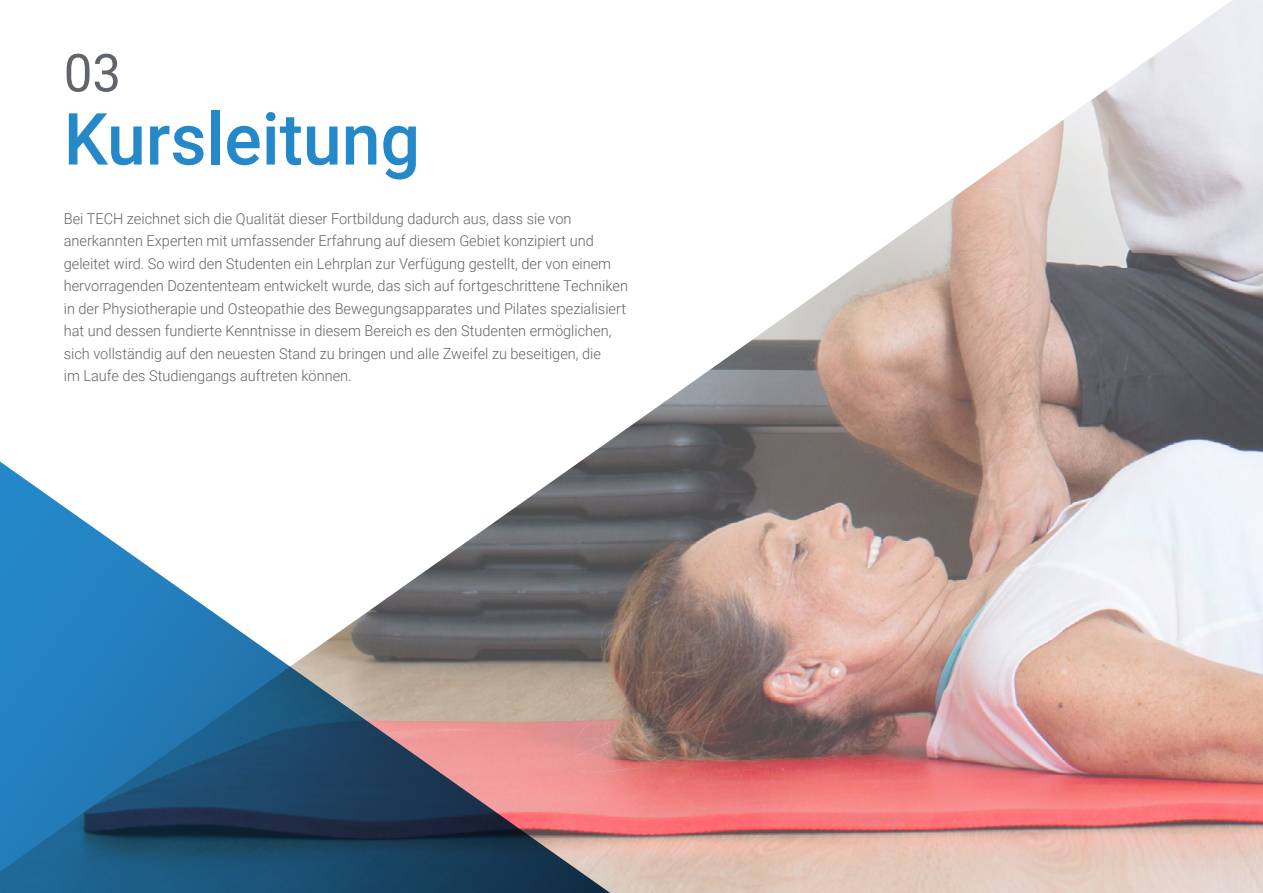
<style>
.page{position:relative;width:1263px;height:893px;background:#fff}
.page>*{position:absolute;margin:0;border:0;box-sizing:border-box;transform-origin:0 0}
.t1{font:500 72px "Roboto";color:#2488c9}
.t2{font:52.5px "Roboto";color:#61646a}
.t3{font:300 15px/22.5px "Roboto";color:#61646a}
</style>
<div class="page">
<img style="left:602px;top:0;width:661px;height:893px">
<svg style="left:0;top:446px;width:640px;height:447px"></svg>
<h2 class="t2" style="left:64px;top:36px;width:59px">03</h2>
<h1 class="t1" style="left:64px;top:89px;width:358px">Kursleitung</h1>
<p class="t3" style="left:64px;top:207px;width:566px">Bei TECH zeichnet sich die Qualität dieser Fortbildung dadurch aus, dass sie von anerkannten Experten mit umfassender Erfahrung auf diesem Gebiet konzipiert und geleitet wird. So wird den Studenten ein Lehrplan zur Verfügung gestellt, der von einem hervorragenden Dozententeam entwickelt wurde, das sich auf fortgeschrittene Techniken in der Physiotherapie und Osteopathie des Bewegungsapparates und Pilates spezialisiert hat und dessen fundierte Kenntnisse in diesem Bereich es den Studenten ermöglichen, sich vollständig auf den neuesten Stand zu bringen und alle Zweifel zu beseitigen, die<br>im Laufe des Studiengangs auftreten können.</p>
</div>
